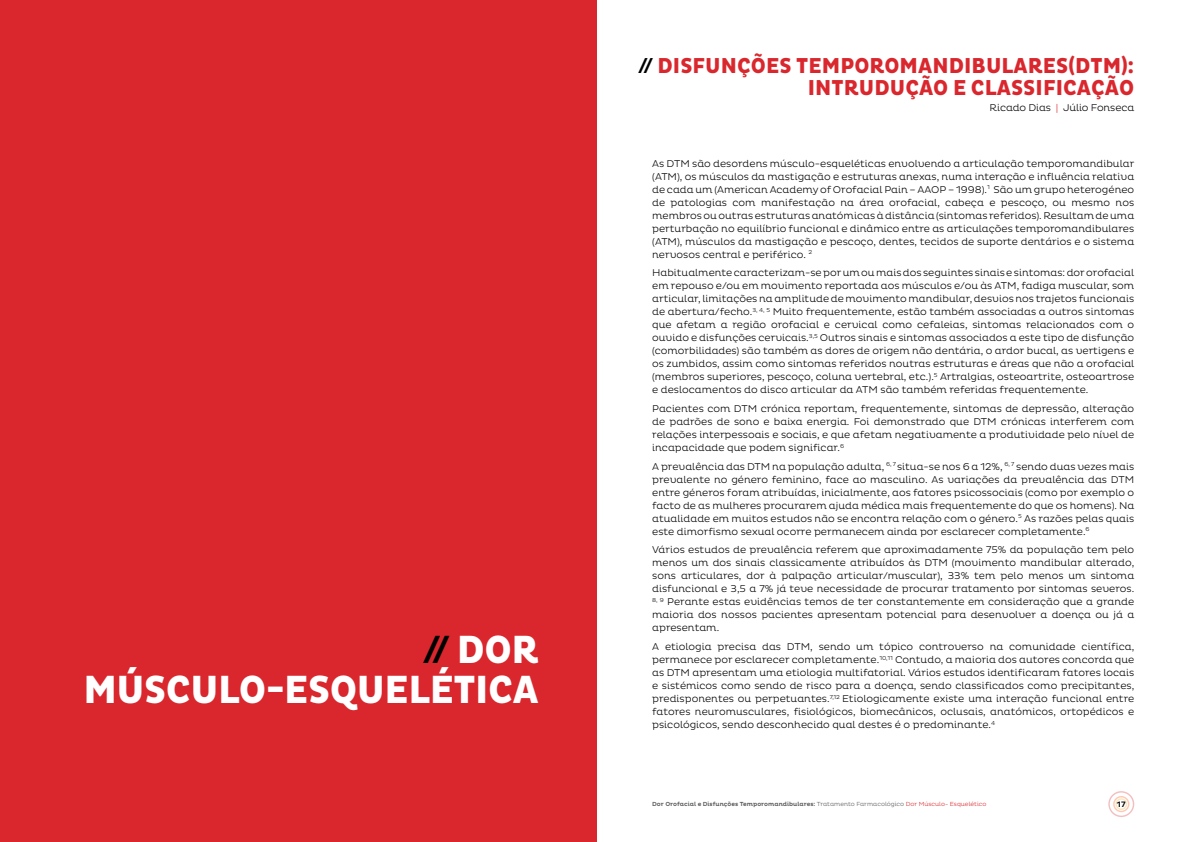
<style>
.page{position:relative;width:1191px;height:842px;background:#fff}
.page>*{position:absolute;margin:0;border:0;box-sizing:border-box;transform-origin:0 0}
.t1{font:800 40px/40px "Pluto Cond";letter-spacing:-.01em;color:#fff;text-align:right}
.t2{font:800 22px/22px "Pluto Cond";letter-spacing:.005em;color:#d9272d;text-align:right}
.t3{font:300 10px/13px "Pluto";color:#000;text-align:justify}
.t4{font:500 8px "Pluto";color:#000}
.t5{font:500 6px "Pluto";color:#58595b}
.s1{color:#000}
.s2{color:#d9272d}
.s3{font-weight:300}
.s4{font-weight:300;color:#d9272d}
</style>
<div class="page">
<svg style="left:1108px;top:791px;width:26px;height:26px"></svg>
<div style="left:0;top:0;width:596px;height:842px;background:#d9272d"></div>
<h1 class="t1" style="left:84px;top:630px;width:456px"><span class="s1">//</span> DOR<br>MÚSCULO-ESQUELÉTICA</h1>
<h2 class="t2" style="left:638px;top:55px;width:498px"><span class="s1">//</span> DISFUNÇÕES TEMPOROMANDIBULARES(DTM):<br>INTRUDUÇÃO E CLASSIFICAÇÃO</h2>
<p class="t3" style="left:989px;top:101px;width:146px">Ricado Dias <span class="s2">|</span> Júlio Fonseca</p>
<p class="t3" style="left:652px;top:157px;width:483px">As DTM são desordens músculo-esqueléticas envolvendo a articulação temporomandibular (ATM), os músculos da mastigação e estruturas anexas, numa interação e influência relativa de cada um (American Academy of Orofacial Pain – AAOP – 1998). <sup>1</sup> São um grupo heterogéneo de patologias com manifestação na área orofacial, cabeça e pescoço, ou mesmo nos membros ou outras estruturas anatómicas à distância (sintomas referidos). Resultam de uma perturbação no equilíbrio funcional e dinâmico entre as articulações temporomandibulares (ATM), músculos da mastigação e pescoço, dentes, tecidos de suporte dentários e o sistema nervosos central e periférico. <sup>2</sup></p>
<p class="t3" style="left:652px;top:267px;width:483px">Habitualmente caracterizam-se por um ou mais dos seguintes sinais e sintomas: dor orofacial em repouso e/ou em movimento reportada aos músculos e/ou às ATM, fadiga muscular, som articular, limitações na amplitude de movimento mandibular, desvios nos trajetos funcionais de abertura/fecho. <sup>3,</sup> <sup>4,</sup> <sup>5</sup> Muito frequentemente, estão também associadas a outros sintomas que afetam a região orofacial e cervical como cefaleias, sintomas relacionados com o ouvido e disfunções cervicais. <sup>3,5</sup> Outros sinais e sintomas associados a este tipo de disfunção (comorbilidades) são também as dores de origem não dentária, o ardor bucal, as vertigens e os zumbidos, assim como sintomas referidos noutras estruturas e áreas que não a orofacial (membros superiores, pescoço, coluna vertebral, etc.). <sup>5</sup> Artralgias, osteoartrite, osteoartrose e deslocamentos do disco articular da ATM são também referidas frequentemente.</p>
<p class="t3" style="left:652px;top:402px;width:483px">Pacientes com DTM crónica reportam, frequentemente, sintomas de depressão, alteração de padrões de sono e baixa energia. Foi demonstrado que DTM crónicas interferem com relações interpessoais e sociais, e que afetam negativamente a produtividade pelo nível de incapacidade que podem significar. <sup>6</sup></p>
<p class="t3" style="left:652px;top:460px;width:483px">A prevalência das DTM na população adulta, <sup>6,</sup> <sup>7</sup> situa-se nos 6 a 12%, <sup>6,</sup> <sup>7</sup> sendo duas vezes mais prevalente no género feminino, face ao masculino. As variações da prevalência das DTM entre géneros foram atribuídas, inicialmente, aos fatores psicossociais (como por exemplo o facto de as mulheres procurarem ajuda médica mais frequentemente do que os homens). Na atualidade em muitos estudos não se encontra relação com o género. <sup>5</sup> As razões pelas quais este dimorfismo sexual ocorre permanecem ainda por esclarecer completamente. <sup>6</sup></p>
<p class="t3" style="left:652px;top:544px;width:483px;text-align:left">Vários estudos de prevalência referem que aproximadamente 75% da população tem pelo menos um dos sinais classicamente atribuídos às DTM (movimento mandibular alterado, sons articulares, dor à palpação articular/muscular), 33% tem pelo menos um sintoma disfuncional e 3,5 a 7% já teve necessidade de procurar tratamento por sintomas severos.<br><sup>8,</sup> <sup>9</sup> Perante estas evidências temos de ter constantemente em consideração que a grande maioria dos nossos pacientes apresentam potencial para desenvolver a doença ou já a apresentam.</p>
<p class="t3" style="left:652px;top:640px;width:483px">A etiologia precisa das DTM, sendo um tópico controverso na comunidade científica, permanece por esclarecer completamente. <sup>10,11</sup> Contudo, a maioria dos autores concorda que as DTM apresentam uma etiologia multifatorial. Vários estudos identificaram fatores locais e sistémicos como sendo de risco para a doença, sendo classificados como precipitantes, predisponentes ou perpetuantes. <sup>7,12</sup> Etiologicamente existe uma interação funcional entre fatores neuromusculares, fisiológicos, biomecânicos, oclusais, anatómicos, ortopédicos e psicológicos, sendo desconhecido qual destes é o predominante. <sup>4</sup></p>
<p class="t5" style="left:652px;top:801px;width:336px">Dor Orofacial e Disfunções Temporomandibulares: <span class="s3">Tratamento Farmacológico</span> <span class="s4">Dor Músculo- Esquelético</span></p>
<p class="t4" style="left:1117px;top:800px;width:10px">17</p>
</div>
